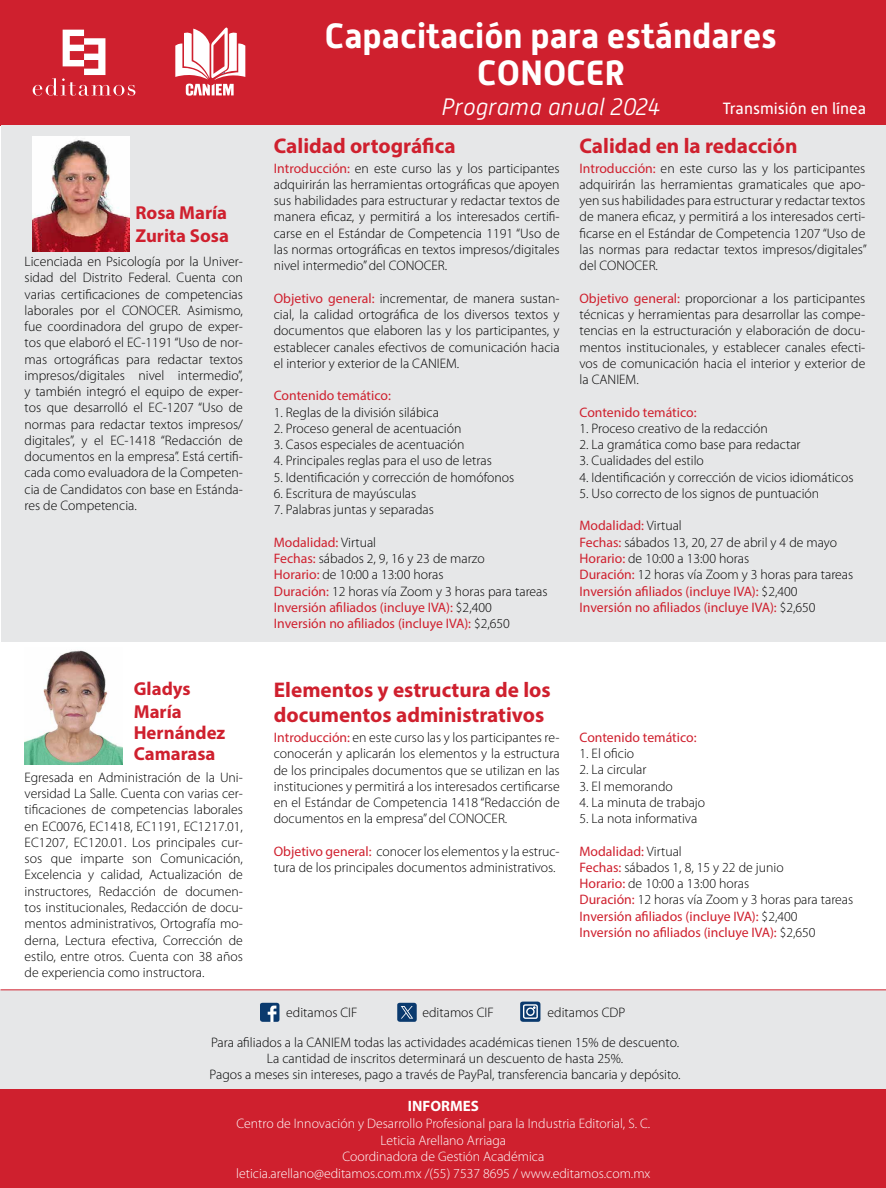
<style>
.page{position:relative;width:886px;height:1188px;background:#fff}
.page>*{position:absolute;margin:0;border:0;box-sizing:border-box;transform-origin:0 0}
.t1{font:700 35px/36.2px "Alwyn New";color:#fff;text-align:center}
.t2{font:italic 300 23.75px "Alwyn New";color:#fff}
.t3{font:700 21.25px/25.5px "Myriad Pro";color:#cf202e}
.t4{font:700 18.75px/21.6px "Myriad Pro";color:#cf202e}
.t5{font:16.25px "Alwyn New";color:#fff}
.t6{font:700 15px "Myriad Pro";color:#fff}
.t7{font:300 13.75px/16.2px "Myriad Pro";color:#000;text-align:justify}
.t8{font:13.75px/16.2px "Myriad Pro";color:#cf202e}
.t9{font:300 13.75px/16.5px "Myriad Pro";color:#fff;text-align:center}
.s1{font-weight:400;color:#cf202e}
.s2{font-weight:300;color:#000}
</style>
<div class="page">
<div style="left:0;top:0;width:886px;height:125px;background:#cf202e"></div>
<div style="left:2px;top:125px;width:884px;height:516px;background:#e6e7e8"></div>
<svg style="left:175px;top:27px;width:70px;height:69px"></svg>
<svg style="left:33px;top:30px;width:102px;height:66px"></svg>
<div style="left:0;top:989px;width:886px;height:103px;background:#e6e7e8"></div>
<div style="left:0;top:1088px;width:886px;height:99px;background:#cf202e"></div>
<svg style="left:260px;top:1002px;width:20px;height:19px"></svg>
<svg style="left:520px;top:1001px;width:21px;height:20px"></svg>
<svg style="left:397px;top:1002px;width:20px;height:19px"></svg>
<hr style="left:1px;top:989px;width:885px;height:1px;background:#cf202e">
<img style="left:33px;top:137px;width:97px;height:114px">
<img style="left:25px;top:650px;width:97px;height:114px">
<h3 class="t4" style="left:135px;top:201px;width:95px;line-height:22.5px">Rosa María<br>Zurita Sosa</h3>
<p class="t7" style="left:25px;top:253px;width:220px">Licenciada en Psicología por la Univer&shy;sidad del Distrito Federal. Cuenta con varias certificaciones de competencias laborales por el CONOCER. Asimismo, fue coordinadora del grupo de exper&shy;tos que elaboró el EC-1191 “Uso de nor&shy;mas ortográficas para redactar textos impresos/digitales nivel intermedio”, y también integró el equipo de exper&shy;tos que desarrolló el EC-1207 “Uso de normas para redactar textos impresos/ digitales”, y el EC-1418 “Redacción de documentos en la empresa”. Está certifi&shy;cada como evaluadora de la Competen&shy;cia de Candidatos con base en Estánda&shy;res de Competencia.</p>
<h3 class="t4" style="left:134px;top:677px;width:93px">Gladys<br>María<br>Hernández<br>Camarasa</h3>
<p class="t7" style="left:25px;top:769px;width:220px">Egresada en Administración de la Uni&shy;versidad La Salle. Cuenta con varias cer&shy;tificaciones de competencias laborales en EC0076, EC1418, EC1191, EC1217.01, EC1207, EC120.01. Los principales cur&shy;sos que imparte son Comunicación, Excelencia y calidad, Actualización de instructores, Redacción de documen&shy;tos institucionales, Redacción de docu&shy;mentos administrativos, Ortografía mo&shy;derna, Lectura efectiva, Corrección de estilo, entre otros. Cuenta con 38 años de experiencia como instructora.</p>
<h1 class="t1" style="left:325px;top:18px;width:454px">Capacitación para estándares<br>CONOCER</h1>
<h2 class="t2" style="left:441px;top:93px;width:220px">Programa anual 2024</h2>
<p class="t5" style="left:722px;top:99px;width:145px">Transmisión en línea</p>
<h3 class="t3" style="left:274px;top:132px;width:183px">Calidad ortográfica</h3>
<p class="t7" style="left:274px;top:160px;width:287px"><span class="s1">Introducción:</span> en este curso las y los participantes adquirirán las herramientas ortográficas que apoyen sus habilidades para estructurar y redactar textos de manera eficaz, y permitirá a los interesados certifi&shy;carse en el Estándar de Competencia 1191 “Uso de las normas ortográficas en textos impresos/digitales nivel intermedio” del CONOCER.</p>
<p class="t7" style="left:274px;top:290px;width:287px"><span class="s1">Objetivo general:</span> incrementar, de manera sustan&shy;cial, la calidad ortográfica de los diversos textos y documentos que elaboren las y los participantes, y establecer canales efectivos de comunicación hacia el interior y exterior de la CANIEM.</p>
<p class="t8" style="left:274px;top:387px;width:119px">Contenido temático:</p>
<p class="t7" style="left:274px;top:404px;width:167px">1. Reglas de la división silábica</p>
<p class="t7" style="left:274px;top:420px;width:189px">2. Proceso general de acentuación</p>
<p class="t7" style="left:274px;top:436px;width:192px">3. Casos especiales de acentuación</p>
<p class="t7" style="left:274px;top:453px;width:219px">4. Principales reglas para el uso de letras</p>
<p class="t7" style="left:274px;top:469px;width:242px">5. Identificación y corrección de homófonos</p>
<p class="t7" style="left:274px;top:485px;width:144px">6. Escritura de mayúsculas</p>
<p class="t7" style="left:274px;top:501px;width:162px">7. Palabras juntas y separadas</p>
<p class="t8" style="left:274px;top:533px;width:275px">Modalidad: <span class="s2">Virtual<br></span>Fechas: <span class="s2">sábados 2, 9, 16 y 23 de marzo<br></span>Horario: <span class="s2">de 10:00 a 13:00 horas<br></span>Duración: <span class="s2">12 horas vía Zoom y 3 horas para tareas </span>Inversión afiliados (incluye IVA): <span class="s2">$2,400<br></span>Inversión no afiliados (incluye IVA): <span class="s2">$2,650</span></p>
<h3 class="t3" style="left:579px;top:132px;width:219px">Calidad en la redacción</h3>
<p class="t7" style="left:579px;top:160px;width:289px"><span class="s1">Introducción:</span> en este curso las y los participantes adquirirán las herramientas gramaticales que apo&shy;yen sus habilidades para estructurar y redactar textos de manera eficaz, y permitirá a los interesados certi&shy;ficarse en el Estándar de Competencia 1207 “Uso de las normas para redactar textos impresos/digitales” del CONOCER.</p>
<p class="t7" style="left:579px;top:290px;width:287px"><span class="s1">Objetivo general:</span> proporcionar a los participantes técnicas y herramientas para desarrollar las compe&shy;tencias en la estructuración y elaboración de docu&shy;mentos institucionales, y establecer canales efecti&shy;vos de comunicación hacia el interior y exterior de la CANIEM.</p>
<p class="t8" style="left:579px;top:403px;width:119px">Contenido temático:</p>
<p class="t7" style="left:579px;top:420px;width:190px">1. Proceso creativo de la redacción</p>
<p class="t7" style="left:579px;top:436px;width:223px">2. La gramática como base para redactar</p>
<p class="t7" style="left:579px;top:453px;width:126px">3. Cualidades del estilo</p>
<p class="t7" style="left:579px;top:469px;width:275px">4. Identificación y corrección de vicios idiomáticos</p>
<p class="t7" style="left:579px;top:485px;width:241px">5. Uso correcto de los signos de puntuación</p>
<p class="t8" style="left:579px;top:517px;width:275px">Modalidad: <span class="s2">Virtual<br></span>Fechas: <span class="s2">sábados 13, 20, 27 de abril y 4 de mayo </span>Horario: <span class="s2">de 10:00 a 13:00 horas<br></span>Duración: <span class="s2">12 horas vía Zoom y 3 horas para tareas </span>Inversión afiliados (incluye IVA): <span class="s2">$2,400<br></span>Inversión no afiliados (incluye IVA): <span class="s2">$2,650</span></p>
<h3 class="t3" style="left:274px;top:675px;width:278px">Elementos y estructura de los documentos administrativos</h3>
<p class="t7" style="left:274px;top:729px;width:287px"><span class="s1">Introducción:</span> en este curso las y los participantes re&shy;conocerán y aplicarán los elementos y la estructura de los principales documentos que se utilizan en las instituciones y permitirá a los interesados certificarse en el Estándar de Competencia 1418 “Redacción de documentos en la empresa” del CONOCER.</p>
<p class="t7" style="left:274px;top:843px;width:287px"><span class="s1">Objetivo general:</span> conocer los elementos y la estruc&shy;tura de los principales documentos administrativos.</p>
<p class="t8" style="left:579px;top:728px;width:119px">Contenido temático:</p>
<p class="t7" style="left:579px;top:745px;width:56px">1. El oficio</p>
<p class="t7" style="left:579px;top:761px;width:69px">2. La circular</p>
<p class="t7" style="left:579px;top:777px;width:95px">3. El memorando</p>
<p class="t7" style="left:579px;top:794px;width:127px">4. La minuta de trabajo</p>
<p class="t7" style="left:579px;top:810px;width:119px">5. La nota informativa</p>
<p class="t8" style="left:579px;top:842px;width:275px">Modalidad: <span class="s2">Virtual<br></span>Fechas: <span class="s2">sábados 1, 8, 15 y 22 de junio<br></span>Horario: <span class="s2">de 10:00 a 13:00 horas<br></span>Duración: <span class="s2">12 horas vía Zoom y 3 horas para tareas </span>Inversión afiliados (incluye IVA): <span class="s2">$2,400<br></span>Inversión no afiliados (incluye IVA): <span class="s2">$2,650</span></p>
<p class="t7" style="left:286px;top:1004px;width:73px">editamos CIF</p>
<p class="t7" style="left:422px;top:1004px;width:73px">editamos CIF</p>
<p class="t7" style="left:547px;top:1004px;width:79px">editamos CDP</p>
<p class="t7" style="left:210px;top:1034px;width:472px;text-align:center">Para afiliados a la CANIEM todas las actividades académicas tienen 15% de descuento.<br>La cantidad de inscritos determinará un descuento de hasta 25%.<br>Pagos a meses sin intereses, pago a través de PayPal, transferencia bancaria y depósito.</p>
<p class="t6" style="left:408px;top:1096px;width:72px">INFORMES</p>
<p class="t9" style="left:236px;top:1114px;width:416px">Centro de Innovación y Desarrollo Profesional para la Industria Editorial, S. C.<br>Leticia Arellano Arriaga<br>Coordinadora de Gestión Académica<br>leticia.arellano@editamos.com.mx /(55) 7537 8695 / www.editamos.com.mx</p>
</div>
